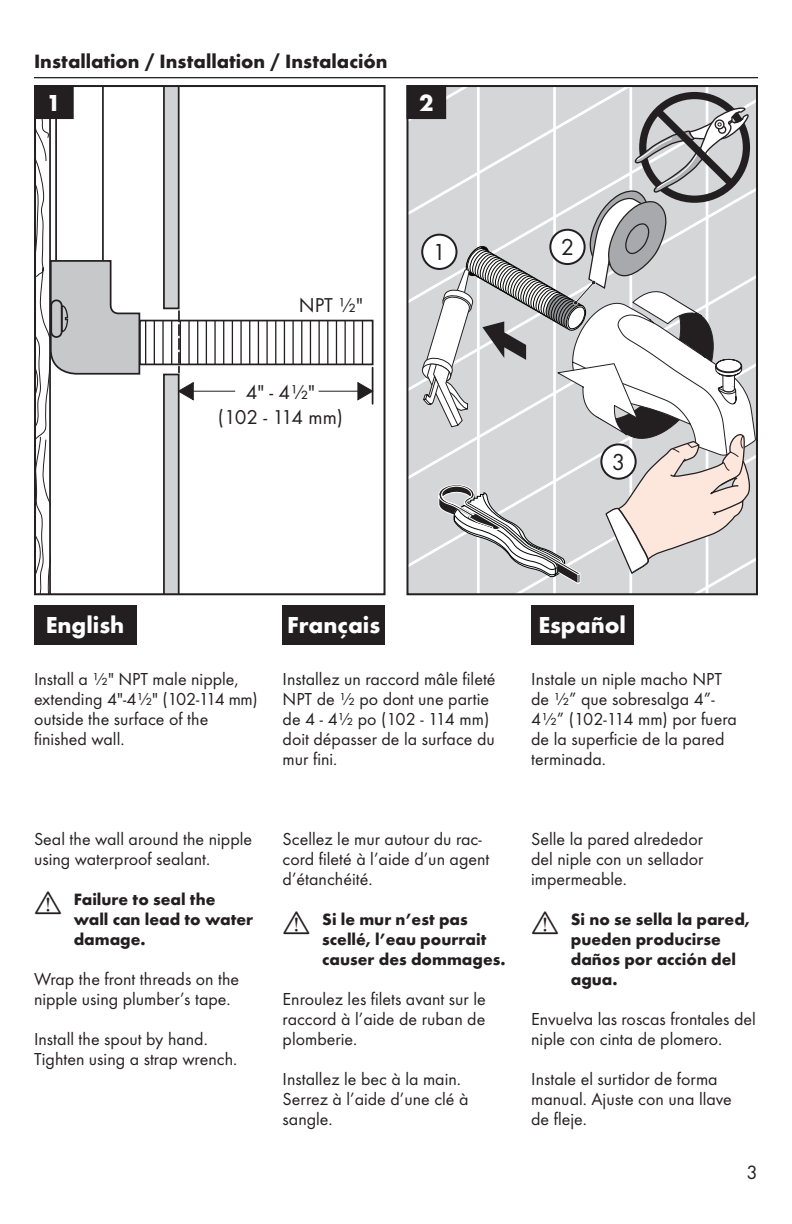
<style>
.page{position:relative;width:792px;height:1224px;background:#fff}
.page>*{position:absolute;margin:0;border:0;box-sizing:border-box;transform-origin:0 0}
.t1{font:700 24px "Futura TOT";color:#fff}
.t2{font:24px "Futura TOT Boo";color:#231f20}
.t3{font:20.8px/25px "Futura TOT Boo";letter-spacing:-.03em;color:#231f20;text-align:center}
.t4{font:20.8px "Futura TOT Boo";color:#231f20}
.t5{font:700 20px "Futura TOT";color:#231f20}
.t6{font:20px "Futura TOT Boo";color:#231f20}
.t7{font:18px/20px "Futura TOT Boo";color:#231f20}
.t8{font:700 17px/20px "Futura TOT";color:#231f20}
</style>
<div class="page">
<hr style="left:34px;top:77px;width:724px;height:1px;background:#231f20">
<div style="left:34px;top:605px;width:102px;height:40px;background:#231f20"></div>
<div style="left:283px;top:605px;width:102px;height:40px;background:#231f20"></div>
<div style="left:531px;top:605px;width:102px;height:40px;background:#231f20"></div>
<div style="left:409px;top:88px;width:346px;height:504px;background:#d5d6d8"></div>
<div style="left:406px;top:85px;width:352px;height:510px;border:2px solid #231f20"></div>
<div style="left:139px;top:320px;width:235px;height:45px;background:#fff;border:2px solid #231f20"></div>
<hr style="left:362px;top:321px;width:1px;height:43px;background:#231f20">
<hr style="left:353px;top:321px;width:1px;height:43px;background:#231f20">
<hr style="left:345px;top:321px;width:1px;height:43px;background:#231f20">
<hr style="left:336px;top:321px;width:1px;height:43px;background:#231f20">
<hr style="left:327px;top:321px;width:1px;height:43px;background:#231f20">
<hr style="left:318px;top:321px;width:2px;height:43px;background:#231f20">
<hr style="left:310px;top:321px;width:1px;height:43px;background:#231f20">
<hr style="left:301px;top:321px;width:1px;height:43px;background:#231f20">
<hr style="left:292px;top:321px;width:2px;height:43px;background:#231f20">
<hr style="left:284px;top:321px;width:1px;height:43px;background:#231f20">
<hr style="left:275px;top:321px;width:1px;height:43px;background:#231f20">
<hr style="left:266px;top:321px;width:2px;height:43px;background:#231f20">
<hr style="left:258px;top:321px;width:1px;height:43px;background:#231f20">
<hr style="left:249px;top:321px;width:1px;height:43px;background:#231f20">
<hr style="left:240px;top:321px;width:2px;height:43px;background:#231f20">
<hr style="left:232px;top:321px;width:1px;height:43px;background:#231f20">
<hr style="left:223px;top:321px;width:1px;height:43px;background:#231f20">
<hr style="left:214px;top:321px;width:2px;height:43px;background:#231f20">
<hr style="left:206px;top:321px;width:1px;height:43px;background:#231f20">
<hr style="left:197px;top:321px;width:1px;height:43px;background:#231f20">
<hr style="left:162px;top:321px;width:2px;height:43px;background:#231f20">
<hr style="left:154px;top:321px;width:1px;height:43px;background:#231f20">
<hr style="left:145px;top:321px;width:1px;height:43px;background:#231f20">
<hr style="left:182px;top:391px;width:53px;height:1px;background:#231f20">
<hr style="left:319px;top:391px;width:51px;height:1px;background:#231f20">
<svg style="left:357px;top:382px;width:17px;height:19px"></svg>
<svg style="left:37px;top:88px;width:104px;height:504px"></svg>
<svg style="left:163px;top:88px;width:31px;height:504px"></svg>
<hr style="left:372px;top:368px;width:1px;height:36px;background:#231f20">
<div style="left:34px;top:85px;width:352px;height:510px;border:2px solid #231f20"></div>
<div style="left:35px;top:86px;width:38px;height:32px;background:#231f20"></div>
<div style="left:34px;top:85px;width:40px;height:34px;border:2px solid #231f20"></div>
<div style="left:407px;top:86px;width:38px;height:32px;background:#231f20"></div>
<div style="left:406px;top:85px;width:40px;height:34px;border:2px solid #231f20"></div>
<svg style="left:421px;top:92px;width:336px;height:492px"></svg>
<p class="t5" style="left:34px;top:49px;width:355px">Installation / Installation / Instalación</p>
<h1 class="t1" style="left:47px;top:88px;width:16px">1</h1>
<h1 class="t1" style="left:419px;top:88px;width:16px">2</h1>
<p class="t4" style="left:299px;top:293px;width:66px">NPT ½"</p>
<p class="t3" style="left:218px;top:379px;width:127px">4" - 4½"<br>(102 - 114 mm)</p>
<h1 class="t2" style="left:433px;top:238px;width:15px">1</h1>
<h1 class="t2" style="left:561px;top:233px;width:15px">2</h1>
<h1 class="t2" style="left:612px;top:447px;width:15px">3</h1>
<h1 class="t1" style="left:46px;top:610px;width:80px">English</h1>
<h1 class="t1" style="left:287px;top:610px;width:94px">Français</h1>
<h1 class="t1" style="left:538px;top:610px;width:89px">Español</h1>
<p class="t7" style="left:34px;top:669px;width:225px">Install a ½" NPT male nipple, extending 4"-4½" (102-114 mm) outside the surface of the finished wall.</p>
<p class="t7" style="left:283px;top:669px;width:215px">Installez un raccord mâle fileté<br>NPT de ½ po dont une partie de 4 - 4½ po (102 - 114 mm) doit dépasser de la surface du mur fini.</p>
<p class="t7" style="left:531px;top:669px;width:207px">Instale un niple macho NPT de ½” que sobresalga 4”-<br>4½” (102-114 mm) por fuera de la superficie de la pared terminada.</p>
<p class="t7" style="left:34px;top:829px;width:220px">Seal the wall around the nipple using waterproof sealant.</p>
<p class="t8" style="left:74px;top:889px;width:181px">Failure to seal the wall can lead to water damage.</p>
<p class="t7" style="left:34px;top:969px;width:207px">Wrap the front threads on the nipple using plumber’s tape.</p>
<p class="t7" style="left:34px;top:1029px;width:205px">Install the spout by hand.<br>Tighten using a strap wrench.</p>
<p class="t7" style="left:283px;top:829px;width:208px">Scellez le mur autour du rac&shy;cord fileté à l’aide d’un agent d’étanchéité.</p>
<p class="t8" style="left:322px;top:909px;width:185px">Si le mur n’est pas scellé, l’eau pourrait causer des dommages.</p>
<p class="t7" style="left:283px;top:989px;width:205px;text-align:justify">Enroulez les filets avant sur le raccord à l’aide de ruban de plomberie.</p>
<p class="t7" style="left:283px;top:1069px;width:187px">Installez le bec à la main.<br>Serrez à l’aide d’une clé à sangle.</p>
<p class="t7" style="left:531px;top:829px;width:174px;text-align:justify">Selle la pared alrededor del niple con un sellador impermeable.</p>
<p class="t8" style="left:571px;top:909px;width:181px">Si no se sella la pared, pueden producirse daños por acción del agua.</p>
<p class="t7" style="left:531px;top:1009px;width:226px">Envuelva las roscas frontales del niple con cinta de plomero.</p>
<p class="t7" style="left:531px;top:1069px;width:202px">Instale el surtidor de forma manual. Ajuste con una llave de fleje.</p>
<p class="t6" style="left:747px;top:1161px;width:13px">3</p>
</div>
